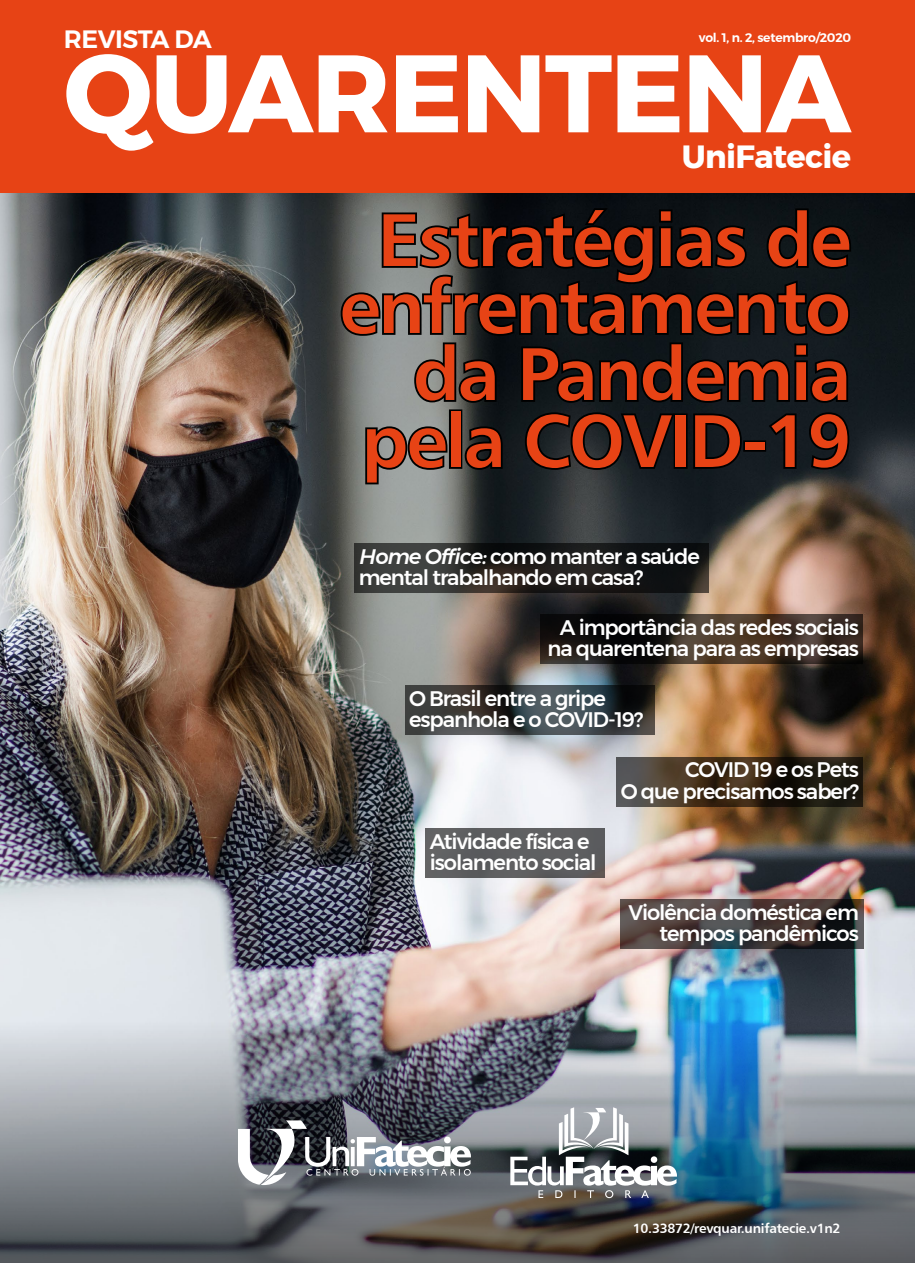
<style>
.page{position:relative;width:915px;height:1263px;background:#fff}
.page>*{position:absolute;margin:0;border:0;box-sizing:border-box;transform-origin:0 0}
.t1{font:700 109.8px "Montserrat";letter-spacing:-.02em;color:#fff}
.t2{font:74.4px/67.1px "Humanist 777 BT Bold B";letter-spacing:-.03em;color:#e74315;text-align:right}
.t3{font:700 32.1px "Montserrat";letter-spacing:-.02em;color:#fff}
.t4{font:600 25.05px "Montserrat";letter-spacing:-.02em;color:#fff}
.t5{font:500 21px/21px "Montserrat";letter-spacing:-.05em;color:#fff}
.t6{font:13.5px "Humanist 777 BT Bold B";letter-spacing:-.02em;color:#fff}
.t7{font:600 12.3px "Montserrat";letter-spacing:-.02em;color:#fff}
.s1{font-style:italic}
</style>
<div class="page">
<img style="left:0;top:192px;width:914px;height:830px">
<img style="left:0;top:1022px;width:914px;height:241px">
<svg style="left:238px;top:1120px;width:233px;height:65px"></svg>
<svg style="left:510px;top:1107px;width:166px;height:91px"></svg>
<div style="left:0;top:0;width:914px;height:192px;background:#e74315"></div>
<svg style="left:338px;top:206px;width:514px;height:280px;background:#232729"></svg>
<svg style="left:354px;top:543px;width:354px;height:50px;background:#252423"></svg>
<svg style="left:404px;top:685px;width:250px;height:50px;background:#383d3e"></svg>
<svg style="left:540px;top:614px;width:322px;height:50px;background:#2e241d"></svg>
<svg style="left:616px;top:757px;width:246px;height:49px;background:#372c1f"></svg>
<svg style="left:620px;top:899px;width:242px;height:50px;background:#423b3a"></svg>
<div style="left:425px;top:828px;width:179px;height:50px;background:#5e5f61"></div>
<p class="t4" style="left:64px;top:20px;width:149px">REVISTA DA</p>
<h1 class="t1" style="left:64px;top:5px;width:788px">QUARENTENA</h1>
<p class="t7" style="left:698px;top:28px;width:154px">vol. 1, n. 2, setembro/2020</p>
<h3 class="t3" style="left:681px;top:131px;width:171px">UniFatecie</h3>
<h2 class="t2" style="left:339px;top:205px;width:513px">Estratégias de enfrentamento da Pandemia pela COVID-19</h2>
<p class="t5" style="left:358px;top:545px;width:342px"><span class="s1">Home Office:</span> como manter a saúde mental trabalhando em casa?</p>
<p class="t5" style="left:547px;top:617px;width:313px;text-align:center">A importância das redes sociais na quarentena para as empresas</p>
<p class="t5" style="left:409px;top:688px;width:236px">O Brasil entre a gripe espanhola e o COVID-19?</p>
<p class="t5" style="left:429px;top:831px;width:168px">Atividade física e isolamento social</p>
<p class="t5" style="left:620px;top:759px;width:239px;text-align:right">COVID 19 e os Pets<br>O que precisamos saber?</p>
<p class="t5" style="left:628px;top:902px;width:232px;text-align:right">Violência doméstica em tempos pandêmicos</p>
<p class="t6" style="left:632px;top:1219px;width:209px">10.33872/revquar.unifatecie.v1n2</p>
</div>
